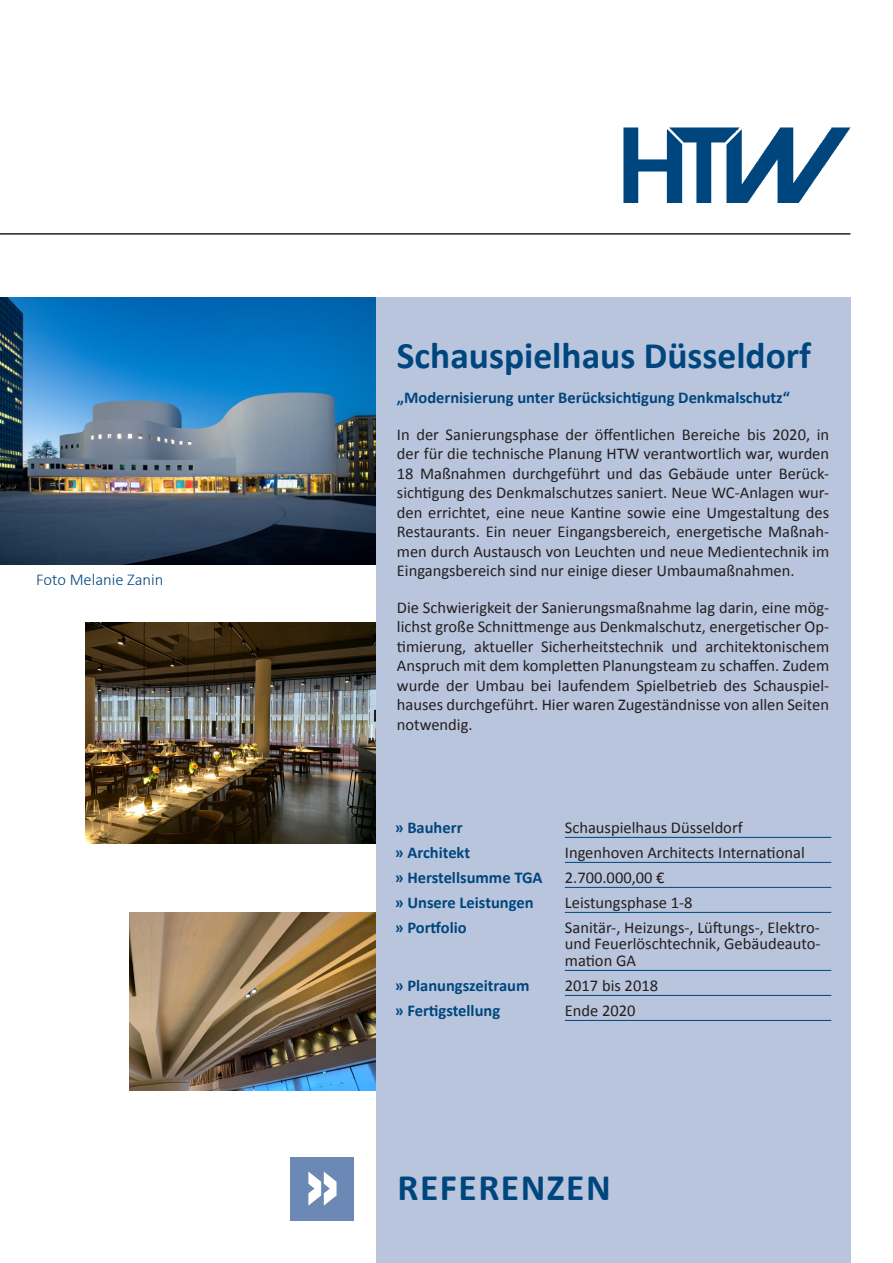
<style>
.page{position:relative;width:893px;height:1263px;background:#fff}
.page>*{position:absolute;margin:0;border:0;box-sizing:border-box;transform-origin:0 0}
.Head_Projekt{font:700 37.5px "Calibri";color:#00467e}
.Head_Projekt-2{font:700 37.5px "Calibri";letter-spacing:.04em;color:#00467e}
.fließ{font:16.5px/19.5px "Calibri";color:#231f20;text-align:justify}
.fließ_Projekt{font:16.5px/16.5px "Calibri";color:#231f20;text-align:justify}
.fließ_Projekt-2{font:700 16.5px "Calibri";color:#00467e}
.Head_Spruch{font:700 16.5px "Calibri";color:#00467e}
.Head_Spruch-2{font:300 16.5px "Calibri";color:#00467e}
</style>
<div class="page">
<div style="left:376px;top:298px;width:474px;height:965px;background:#b9c5dc"></div>
<img style="left:624px;top:128px;width:226px;height:74px">
<div style="left:291px;top:1157px;width:63px;height:63px;background:#6b89b4"></div>
<svg style="left:308px;top:1171px;width:29px;height:34px"></svg>
<hr style="left:0;top:233px;width:850px;height:2px;background:#231f20">
<hr style="left:565px;top:837px;width:266px;height:1px;background:#00467e">
<hr style="left:565px;top:862px;width:266px;height:1px;background:#00467e">
<hr style="left:565px;top:887px;width:266px;height:1px;background:#00467e">
<hr style="left:565px;top:912px;width:266px;height:1px;background:#00467e">
<hr style="left:565px;top:970px;width:266px;height:1px;background:#00467e">
<hr style="left:565px;top:995px;width:266px;height:1px;background:#00467e">
<hr style="left:565px;top:1020px;width:266px;height:1px;background:#00467e">
<img style="left:86px;top:623px;width:290px;height:220px">
<img style="left:0;top:298px;width:376px;height:266px">
<img style="left:130px;top:912px;width:246px;height:178px">
<p class="Head_Spruch-2" style="left:36px;top:570px;width:129px">Foto Melanie Zanin</p>
<p class="Head_Projekt" style="left:397px;top:332px;width:416px">Schauspielhaus Düsseldorf</p>
<p class="Head_Spruch" style="left:397px;top:387px;width:395px">„Modernisierung unter Berücksichtigung Denkmalschutz“</p>
<p class="fließ" style="left:397px;top:425px;width:434px">In der Sanierungsphase der öffentlichen Bereiche bis 2020, in der für die technische Planung HTW verantwortlich war, wurden 18 Maßnahmen durchgeführt und das Gebäude unter Berück&shy;sichtigung des Denkmalschutzes saniert. Neue WC-Anlagen wur&shy;den errichtet, eine neue Kantine sowie eine Umgestaltung des Restaurants. Ein neuer Eingangsbereich, energetische Maßnah&shy;men durch Austausch von Leuchten und neue Medientechnik im Eingangsbereich sind nur einige dieser Umbaumaßnahmen.</p>
<p class="fließ" style="left:397px;top:598px;width:434px">Die Schwierigkeit der Sanierungsmaßnahme lag darin, eine mög&shy;lichst große Schnittmenge aus Denkmalschutz, energetischer Op&shy;timierung, aktueller Sicherheitstechnik und architektonischem Anspruch mit dem kompletten Planungsteam zu schaffen. Zudem wurde der Umbau bei laufendem Spielbetrieb des Schauspiel&shy;hauses durchgeführt. Hier waren Zugeständnisse von allen Seiten notwendig.</p>
<p class="fließ_Projekt-2" style="left:395px;top:817px;width:69px">» Bauherr</p>
<p class="fließ_Projekt" style="left:565px;top:819px;width:179px">Schauspielhaus Düsseldorf</p>
<p class="fließ_Projekt-2" style="left:395px;top:842px;width:77px">» Architekt</p>
<p class="fließ_Projekt" style="left:565px;top:844px;width:241px">Ingenhoven Architects International</p>
<p class="fließ_Projekt-2" style="left:395px;top:867px;width:149px">» Herstellsumme TGA</p>
<p class="fließ_Projekt" style="left:565px;top:869px;width:101px">2.700.000,00 €</p>
<p class="fließ_Projekt-2" style="left:395px;top:892px;width:140px">» Unsere Leistungen</p>
<p class="fließ_Projekt" style="left:565px;top:894px;width:129px">Leistungsphase 1-8</p>
<p class="fließ_Projekt-2" style="left:395px;top:917px;width:73px">» Portfolio</p>
<p class="fließ_Projekt" style="left:565px;top:919px;width:257px">Sanitär-, Heizungs-, Lüftungs-, Elektro&shy;und Feuerlöschtechnik, Gebäudeauto&shy;mation GA</p>
<p class="fließ_Projekt-2" style="left:395px;top:975px;width:136px">» Planungszeitraum</p>
<p class="fließ_Projekt" style="left:565px;top:977px;width:95px">2017 bis 2018</p>
<p class="fließ_Projekt-2" style="left:395px;top:1000px;width:107px">» Fertigstellung</p>
<p class="fließ_Projekt" style="left:565px;top:1002px;width:72px">Ende 2020</p>
<p class="Head_Projekt-2" style="left:398px;top:1164px;width:215px">REFERENZEN</p>
</div>
